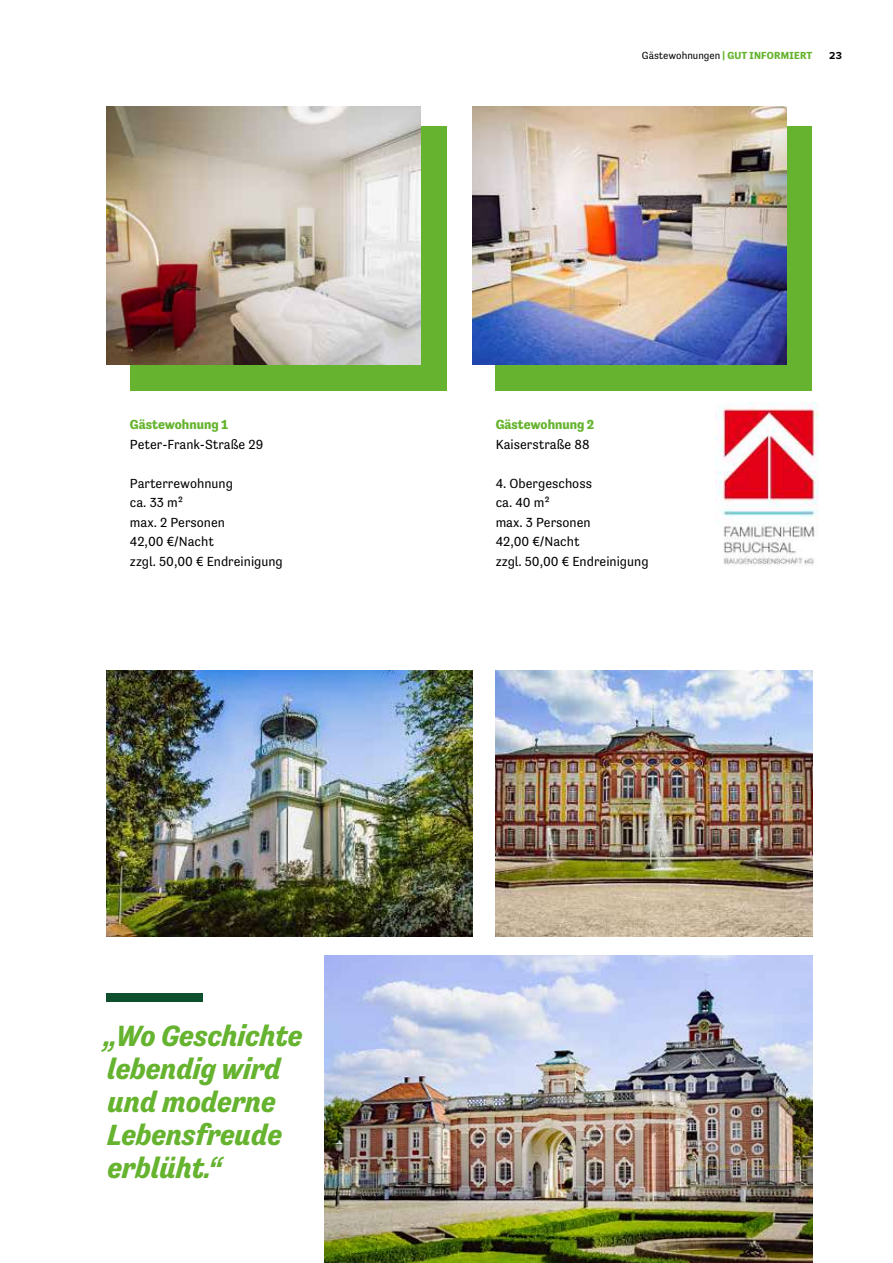
<style>
.page{position:relative;width:893px;height:1263px;background:#fff}
.page>*{position:absolute;margin:0;border:0;box-sizing:border-box;transform-origin:0 0}
.t1{font:italic 700 30px/33px "Tenso";color:#65b32e}
.t2{font:13.5px/19.5px "Tenso";color:#000}
.t3{font:700 13.5px "Tenso";color:#65b32e}
.t4{font:10.5px "Tenso";color:#000}
.t5{font:700 10.5px "Proxima Nova";color:#000}
.s1{font-weight:700;color:#65b32e}
</style>
<div class="page">
<img style="left:496px;top:670px;width:316px;height:266px">
<img style="left:106px;top:670px;width:366px;height:266px">
<img style="left:325px;top:956px;width:487px;height:307px">
<img style="left:716px;top:403px;width:103px;height:163px">
<div style="left:130px;top:126px;width:316px;height:264px;background:#65b32e"></div>
<img style="left:106px;top:106px;width:315px;height:259px">
<div style="left:106px;top:993px;width:97px;height:8px;background:#0e4f2d"></div>
<div style="left:496px;top:126px;width:316px;height:264px;background:#65b32e"></div>
<img style="left:472px;top:106px;width:315px;height:259px">
<p class="t3" style="left:130px;top:417px;width:100px">Gästewohnung 1</p>
<p class="t2" style="left:130px;top:434px;width:135px">Peter-Frank-Straße 29</p>
<p class="t2" style="left:130px;top:473px;width:154px">Parterrewohnung<br>ca. 33 m²<br>max. 2 Personen<br>42,00 €/Nacht<br>zzgl. 50,00 € Endreinigung</p>
<h1 class="t1" style="left:104px;top:1019px;width:200px">„Wo Geschichte lebendig wird und moderne<br>Lebensfreude erblüht.“</h1>
<p class="t4" style="left:642px;top:50px;width:172px">Gästewohnungen <span class="s1">| GUT INFORMIERT</span></p>
<p class="t5" style="left:829px;top:48px;width:14px">23</p>
<p class="t3" style="left:496px;top:417px;width:100px">Gästewohnung 2</p>
<p class="t2" style="left:496px;top:434px;width:95px">Kaiserstraße 88</p>
<p class="t2" style="left:496px;top:473px;width:154px">4. Obergeschoss<br>ca. 40 m²<br>max. 3 Personen<br>42,00 €/Nacht<br>zzgl. 50,00 € Endreinigung</p>
</div>
